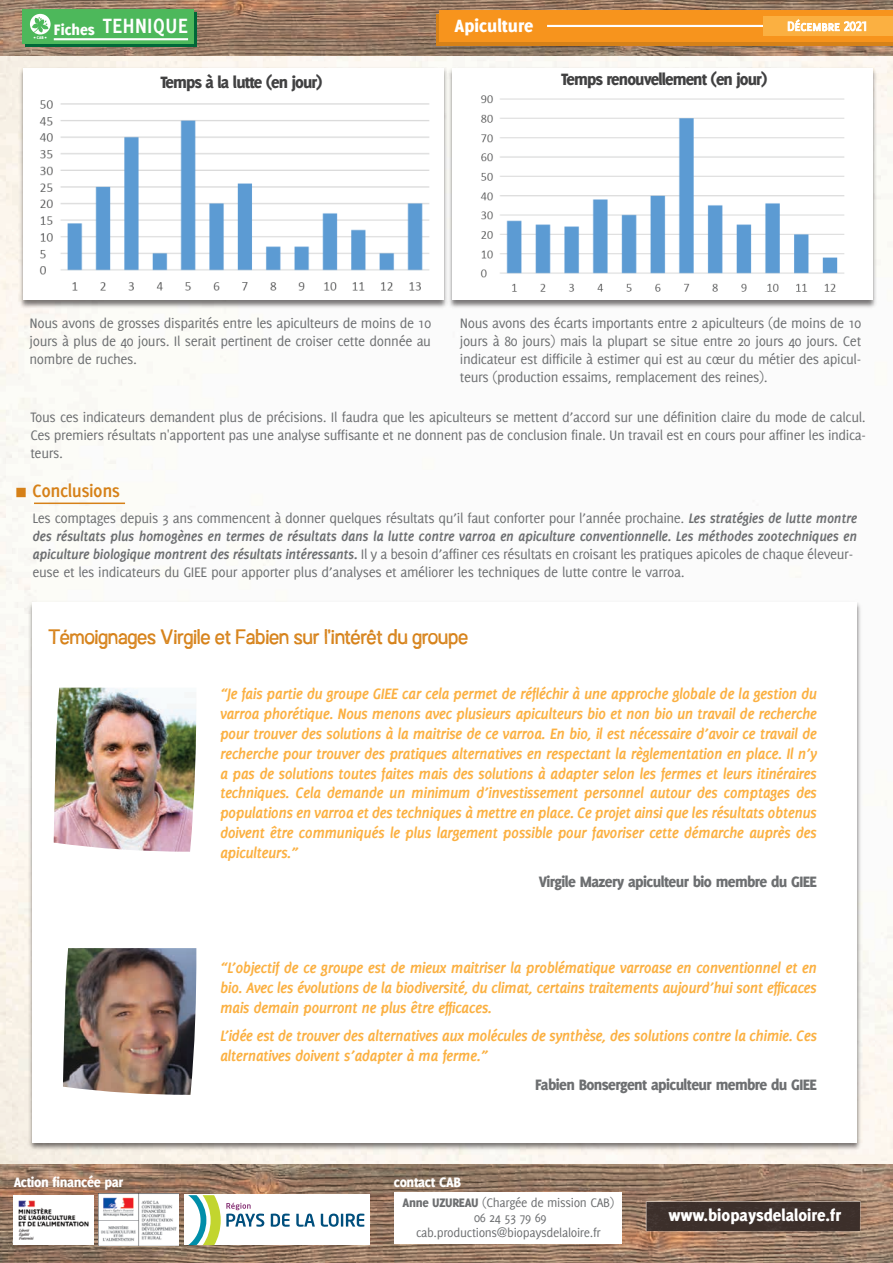
<style>
.page{position:relative;width:893px;height:1263px;background:#fff}
.page>*{position:absolute;margin:0;border:0;box-sizing:border-box;transform-origin:0 0}
.t1{font:700 22.65px "Delicious";color:#fff}
.t2{font:19.5px "Austral Sans Stamp";letter-spacing:-.02em;color:#d68118}
.t3{font:700 19.5px "Delicious";letter-spacing:-.025em;color:#d68118}
.t4{font:800 19.5px "Delicious";color:#fff}
.t5{font:800 18px "Delicious";letter-spacing:-.05em;color:#414142}
.t6{font:800 18px "Delicious";color:#fff}
.t7{font:italic 700 16.5px/19.8px "Delicious";letter-spacing:-.035em;color:#fbb041;text-align:justify}
.t8{font:800 16.5px "Delicious";letter-spacing:-.035em;color:#6d6f71}
.t9{font:15px/18px "Delicious";letter-spacing:-.025em;color:#6d6f71;text-align:justify}
.t10{font:800 15px "Delicious";letter-spacing:-.025em;color:#fff}
.t11{font:13.5px/15px "Delicious";letter-spacing:-.025em;color:#6d6f71;text-align:center}
.t12{font:800 4.5px "Delicious";color:#fff}
.s1{font-weight:800;font-size:16.5px}
.s2{font-size:30px}
.s3{font-weight:700;font-style:italic}
.s4{font-weight:800}
</style>
<div class="page">
<img style="left:0;top:0;width:893px;height:56px">
<img style="left:0;top:1164px;width:893px;height:99px">
<img style="left:26px;top:600px;width:838px;height:553px">
<div style="left:32px;top:602px;width:825px;height:540px;background:#fff"></div>
<div style="left:185px;top:1195px;width:185px;height:50px;background:#fff"></div>
<svg style="left:271px;top:1213px;width:19px;height:14px"></svg>
<svg style="left:296px;top:1213px;width:19px;height:14px"></svg>
<svg style="left:321px;top:1213px;width:43px;height:14px"></svg>
<svg style="left:188px;top:1195px;width:76px;height:50px"></svg>
<div style="left:394px;top:1192px;width:228px;height:52px;background:#fff"></div>
<img style="left:13px;top:1195px;width:80px;height:50px">
<img style="left:98px;top:1193px;width:80px;height:52px">
<img style="left:54px;top:688px;width:143px;height:164px">
<div style="left:25px;top:12px;width:171px;height:35px;background:#006838"></div>
<div style="left:22px;top:9px;width:172px;height:35px;background:#4db85b"></div>
<svg style="left:30px;top:14px;width:21px;height:21px"></svg>
<hr style="left:54px;top:38px;width:134px;height:2px;background:#fff">
<div style="left:436px;top:14px;width:457px;height:31px;background:#d68118"></div>
<div style="left:440px;top:10px;width:453px;height:32px;background:#f7941d"></div>
<hr style="left:547px;top:25px;width:346px;height:2px;background:#fff">
<div style="left:763px;top:16px;width:130px;height:20px;background:#fbb041"></div>
<svg style="left:787px;top:19px;width:79px;height:13px"></svg>
<img style="left:17px;top:66px;width:429px;height:245px">
<div style="left:24px;top:68px;width:419px;height:232px;background:#fff"></div>
<img style="left:446px;top:66px;width:433px;height:245px">
<div style="left:452px;top:68px;width:420px;height:232px;background:#fff"></div>
<hr style="left:34px;top:502px;width:91px;height:2px;background:#d68118">
<img style="left:63px;top:948px;width:134px;height:147px">
<img style="left:39px;top:100px;width:391px;height:191px">
<img style="left:638px;top:1199px;width:239px;height:35px">
<img style="left:480px;top:95px;width:365px;height:197px">
<p class="t12" style="left:34px;top:35px;width:15px">• CAB •</p>
<h1 class="t1" style="left:54px;top:13px;width:136px"><span class="s1">Fiches</span> TEHNIQUE</h1>
<h2 class="t4" style="left:454px;top:15px;width:80px">Apiculture</h2>
<p class="t5" style="left:160px;top:71px;width:164px">Temps à la lutte (en jour)</p>
<p class="t5" style="left:561px;top:68px;width:207px">Temps renouvellement (en jour)</p>
<p class="t9" style="left:30px;top:313px;width:403px">Nous avons de grosses disparités entre les apiculteurs de moins de 10 jours à plus de 40 jours. Il serait pertinent de croiser cette donnée au nombre de ruches.</p>
<p class="t9" style="left:460px;top:313px;width:403px">Nous avons des écarts importants entre 2 apiculteurs (de moins de 10 jours à 80 jours) mais la plupart se situe entre 20 jours 40 jours. Cet indicateur est difficile à estimer qui est au cœur du métier des apicul&shy;teurs (production essaims, remplacement des reines).</p>
<p class="t9" style="left:30px;top:408px;width:837px">Tous ces indicateurs demandent plus de précisions. Il faudra que les apiculteurs se mettent d’accord sur une définition claire du mode de calcul.<br>Ces premiers résultats n'apportent pas une analyse suffisante et ne donnent pas de conclusion finale. Un travail est en cours pour affiner les indica&shy;teurs.</p>
<h2 class="t3" style="left:15px;top:480px;width:107px"><span class="s2">∏</span> Conclusions</h2>
<p class="t9" style="left:33px;top:508px;width:826px;text-align:left">Les comptages depuis 3 ans commencent à donner quelques résultats qu’il faut conforter pour l’année prochaine. <span class="s3">Les stratégies de lutte montre des résultats plus homogènes en termes de résultats dans la lutte contre varroa en apiculture conventionnelle. Les méthodes zootechniques en apiculture biologique montrent des résultats intéressants.</span> Il y a besoin d’affiner ces résultats en croisant les pratiques apicoles de chaque éleveur&shy;euse et les indicateurs du GIEE pour apporter plus d’analyses et améliorer les techniques de lutte contre le varroa.</p>
<h2 class="t2" style="left:48px;top:621px;width:421px">Témoignages Virgile et Fabien sur l’intérêt du groupe</h2>
<p class="t7" style="left:220px;top:684px;width:599px">“Je fais partie du groupe GIEE car cela permet de réfléchir à une approche globale de la gestion du varroa phorétique. Nous menons avec plusieurs apiculteurs bio et non bio un travail de recherche pour trouver des solutions à la maitrise de ce varroa. En bio, il est nécessaire d’avoir ce travail de recherche pour trouver des pratiques alternatives en respectant la règlementation en place. Il n’y a pas de solutions toutes faites mais des solutions à adapter selon les fermes et leurs itinéraires techniques. Cela demande un minimum d’investissement personnel autour des comptages des populations en varroa et des techniques à mettre en place. Ce projet ainsi que les résultats obtenus doivent être communiqués le plus largement possible pour favoriser cette démarche auprès des apiculteurs.”</p>
<p class="t8" style="left:539px;top:871px;width:280px">Virgile Mazery apiculteur bio membre du GIEE</p>
<p class="t7" style="left:220px;top:958px;width:598px">“L’objectif de ce groupe est de mieux maitriser la problématique varroase en conventionnel et en bio. Avec les évolutions de la biodiversité, du climat, certains traitements aujourd’hui sont efficaces mais demain pourront ne plus être efficaces.</p>
<p class="t7" style="left:220px;top:1026px;width:599px">L’idée est de trouver des alternatives aux molécules de synthèse, des solutions contre la chimie. Ces alternatives doivent s’adapter à ma ferme.”</p>
<p class="t8" style="left:535px;top:1075px;width:284px">Fabien Bonsergent apiculteur membre du GIEE</p>
<p class="t10" style="left:14px;top:1174px;width:111px">Action financée par</p>
<p class="t10" style="left:394px;top:1173px;width:69px">contact CAB</p>
<p class="t11" style="left:403px;top:1195px;width:213px"><span class="s4">Anne UZUREAU</span> (Chargée de mission CAB)<br>06 24 53 79 69 cab.productions@biopaysdelaloire.fr</p>
<p class="t6" style="left:668px;top:1205px;width:174px">www.biopaysdelaloire.fr</p>
</div>
